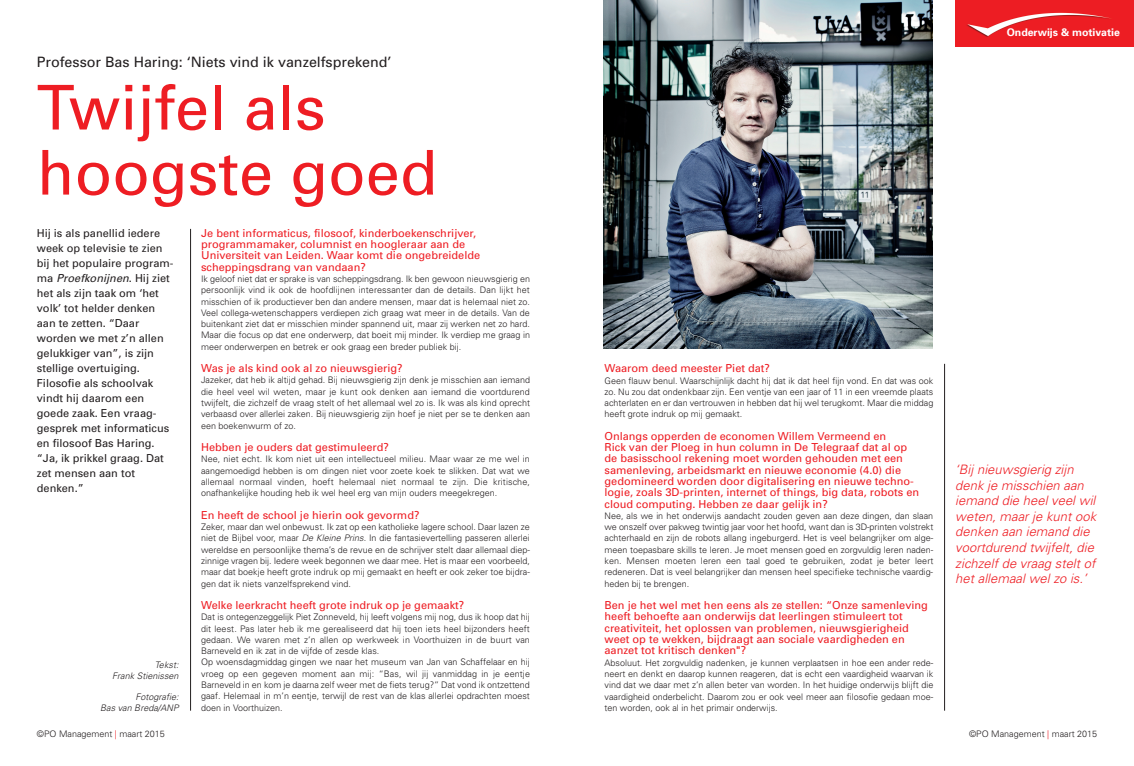
<style>
.page{position:relative;width:1134px;height:766px;background:#fff}
.page>*{position:absolute;margin:0;border:0;box-sizing:border-box;transform-origin:0 0}
.t1{font:61.7px/65px "Univers";color:#ee1d23}
.t2{font:14.3px "Univers";color:#231f20}
.t3{font:italic 300 13px/15.6px "Univers";letter-spacing:.005em;color:#ee1d23}
.t4{font:11px/11.3px "Univers";color:#ee1d23}
.t5{font:11px/15px "Univers";color:#231f20}
.t6{font:700 10.5px "Univers";color:#fff}
.t7{font:300 9px/11.3px "Univers";color:#231f20;text-align:justify}
.t8{font:italic 300 9px/10.8px "Univers";letter-spacing:.005em;color:#231f20;text-align:right}
.s1{font-style:italic}
.s2{color:#ee1d23}
</style>
<div class="page">
<img style="left:955px;top:0;width:179px;height:46px">
<hr style="left:190px;top:229px;width:1px;height:481px;background:#231f20">
<hr style="left:944px;top:364px;width:1px;height:346px;background:#231f20">
<img style="left:604px;top:0;width:329px;height:348px">
<h2 class="t2" style="left:37px;top:57px;width:356px">Professor Bas Haring: ‘Niets vind ik vanzelfsprekend’</h2>
<h1 class="t1" style="left:37px;top:81px;width:402px">Twijfel als hoogste goed</h1>
<p class="t5" style="left:37px;top:226px;width:138px">Hij is als panellid iedere week op televisie te zien bij het populaire program&shy;ma <span class="s1">Proefkonijnen</span>. Hij ziet het als zijn taak om ‘het volk’ tot helder denken aan te zetten. “Daar worden we met z’n allen gelukkiger van”, is zijn stellige overtuiging.<br>Filosofie als schoolvak vindt hij daarom een goede zaak. Een vraag&shy;gesprek met informaticus en filosoof Bas Haring. “Ja, ik prikkel graag. Dat zet mensen aan tot denken.”</p>
<p class="t8" style="left:112px;top:660px;width:68px">Tekst:<br>Frank Stienissen</p>
<p class="t8" style="left:100px;top:692px;width:80px">Fotografie:<br>Bas van Breda/ANP</p>
<p class="t7" style="left:37px;top:729px;width:130px">©PO Management <span class="s2">|</span> maart 2015</p>
<p class="t4" style="left:201px;top:228px;width:281px">Je bent informaticus, filosoof, kinderboekenschrijver, programmamaker, columnist en hoogleraar aan de Universiteit van Leiden. Waar komt die ongebreidelde scheppingsdrang van vandaan?</p>
<p class="t7" style="left:201px;top:274px;width:330px">Ik geloof niet dat er sprake is van scheppingsdrang. Ik ben gewoon nieuwsgierig en persoonlijk vind ik ook de hoofdlijnen interessanter dan de details. Dan lijkt het misschien of ik productiever ben dan andere mensen, maar dat is helemaal niet zo.<br>Veel collega-wetenschappers verdiepen zich graag wat meer in de details. Van de buitenkant ziet dat er misschien minder spannend uit, maar zij werken net zo hard.<br>Maar die focus op dat ene onderwerp, dat boeit mij minder. Ik verdiep me graag in meer onderwerpen en betrek er ook graag een breder publiek bij.</p>
<p class="t4" style="left:201px;top:363px;width:203px">Was je als kind ook al zo nieuwsgierig?</p>
<p class="t7" style="left:201px;top:375px;width:330px">Jazeker, dat heb ik altijd gehad. Bij nieuwsgierig zijn denk je misschien aan iemand die heel veel wil weten, maar je kunt ook denken aan iemand die voortdurend twijfelt, die zichzelf de vraag stelt of het allemaal wel zo is. Ik was als kind oprecht verbaasd over allerlei zaken. Bij nieuwsgierig zijn hoef je niet per se te denken aan een boekenwurm of zo.</p>
<p class="t4" style="left:201px;top:442px;width:189px">Hebben je ouders dat gestimuleerd?</p>
<p class="t7" style="left:201px;top:454px;width:330px">Nee, niet echt. Ik kom niet uit een intellectueel milieu. Maar waar ze me wel in aangemoedigd hebben is om dingen niet voor zoete koek te slikken. Dat wat we allemaal normaal vinden, hoeft helemaal niet normaal te zijn. Die kritische, onafhankelijke houding heb ik wel heel erg van mijn ouders meegekregen.</p>
<p class="t4" style="left:201px;top:510px;width:220px">En heeft de school je hierin ook gevormd?</p>
<p class="t7" style="left:201px;top:522px;width:330px">Zeker, maar dan wel onbewust. Ik zat op een katholieke lagere school. Daar lazen ze niet de Bijbel voor, maar <span class="s1">De Kleine Prins</span>. In die fantasievertelling passeren allerlei wereldse en persoonlijke thema’s de revue en de schrijver stelt daar allemaal diep&shy;zinnige vragen bij. Iedere week begonnen we daar mee. Het is maar een voorbeeld, maar dat boekje heeft grote indruk op mij gemaakt en heeft er ook zeker toe bijdra&shy;gen dat ik niets vanzelfsprekend vind.</p>
<p class="t4" style="left:201px;top:600px;width:265px">Welke leerkracht heeft grote indruk op je gemaakt?</p>
<p class="t7" style="left:201px;top:612px;width:330px;text-align:left">Dat is ontegenzeggelijk Piet Zonneveld, hij leeft volgens mij nog, dus ik hoop dat hij dit leest. Pas later heb ik me gerealiseerd dat hij toen iets heel bijzonders heeft gedaan. We waren met z’n allen op werkweek in Voorthuizen in de buurt van Barneveld en ik zat in de vijfde of zesde klas.<br>Op woensdagmiddag gingen we naar het museum van Jan van Schaffelaar en hij vroeg op een gegeven moment aan mij: “Bas, wil jij vanmiddag in je eentje Barneveld in en kom je daarna zelf weer met de fiets terug?” Dat vond ik ontzettend gaaf. Helemaal in m’n eentje, terwijl de rest van de klas allerlei opdrachten moest doen in Voorthuizen.</p>
<p class="t6" style="left:1007px;top:29px;width:115px">Onderwijs &amp; motivatie</p>
<p class="t4" style="left:604px;top:363px;width:167px">Waarom deed meester Piet dat?</p>
<p class="t7" style="left:604px;top:375px;width:330px">Geen flauw benul. Waarschijnlijk dacht hij dat ik dat heel fijn vond. En dat was ook zo. Nu zou dat ondenkbaar zijn. Een ventje van een jaar of 11 in een vreemde plaats achterlaten en er dan vertrouwen in hebben dat hij wel terugkomt. Maar die middag heeft grote indruk op mij gemaakt.</p>
<p class="t4" style="left:604px;top:431px;width:316px">Onlangs opperden de economen Willem Vermeend en<br>Rick van der Ploeg in hun column in De Telegraaf dat al op de basisschool rekening moet worden gehouden met een samenleving, arbeidsmarkt en nieuwe economie (4.0) die gedomineerd worden door digitalisering en nieuwe techno&shy;logie, zoals 3D-printen, internet of things, big data, robots en cloud computing. Hebben ze daar gelijk in?</p>
<p class="t7" style="left:604px;top:510px;width:330px">Nee, als we in het onderwijs aandacht zouden geven aan deze dingen, dan slaan we onszelf over pakweg twintig jaar voor het hoofd, want dan is 3D-printen volstrekt achterhaald en zijn de robots allang ingeburgerd. Het is veel belangrijker om alge&shy;meen toepasbare skills te leren. Je moet mensen goed en zorgvuldig leren naden&shy;ken. Mensen moeten leren een taal goed te gebruiken, zodat je beter leert redeneren. Dat is veel belangrijker dan mensen heel specifieke technische vaardig&shy;heden bij te brengen.</p>
<p class="t4" style="left:604px;top:600px;width:325px">Ben je het wel met hen eens als ze stellen: “Onze samenleving heeft behoefte aan onderwijs dat leerlingen stimuleert tot creativiteit, het oplossen van problemen, nieuwsgierigheid weet op te wekken, bijdraagt aan sociale vaardigheden en aanzet tot kritisch denken"?</p>
<p class="t7" style="left:604px;top:657px;width:330px">Absoluut. Het zorgvuldig nadenken, je kunnen verplaatsen in hoe een ander rede&shy;neert en denkt en daarop kunnen reageren, dat is echt een vaardigheid waarvan ik vind dat we daar met z’n allen beter van worden. In het huidige onderwijs blijft die vaardigheid onderbelicht. Daarom zou er ook veel meer aan filosofie gedaan moe&shy;ten worden, ook al in het primair onderwijs.</p>
<h3 class="t3" style="left:955px;top:462px;width:142px">‘Bij nieuwsgierig zijn denk je misschien aan iemand die heel veel wil weten, maar je kunt ook denken aan iemand die voortdurend twijfelt, die zichzelf de vraag stelt of het allemaal wel zo is.’</h3>
<p class="t7" style="left:969px;top:728px;width:130px">©PO Management <span class="s2">|</span> maart 2015</p>
</div>
